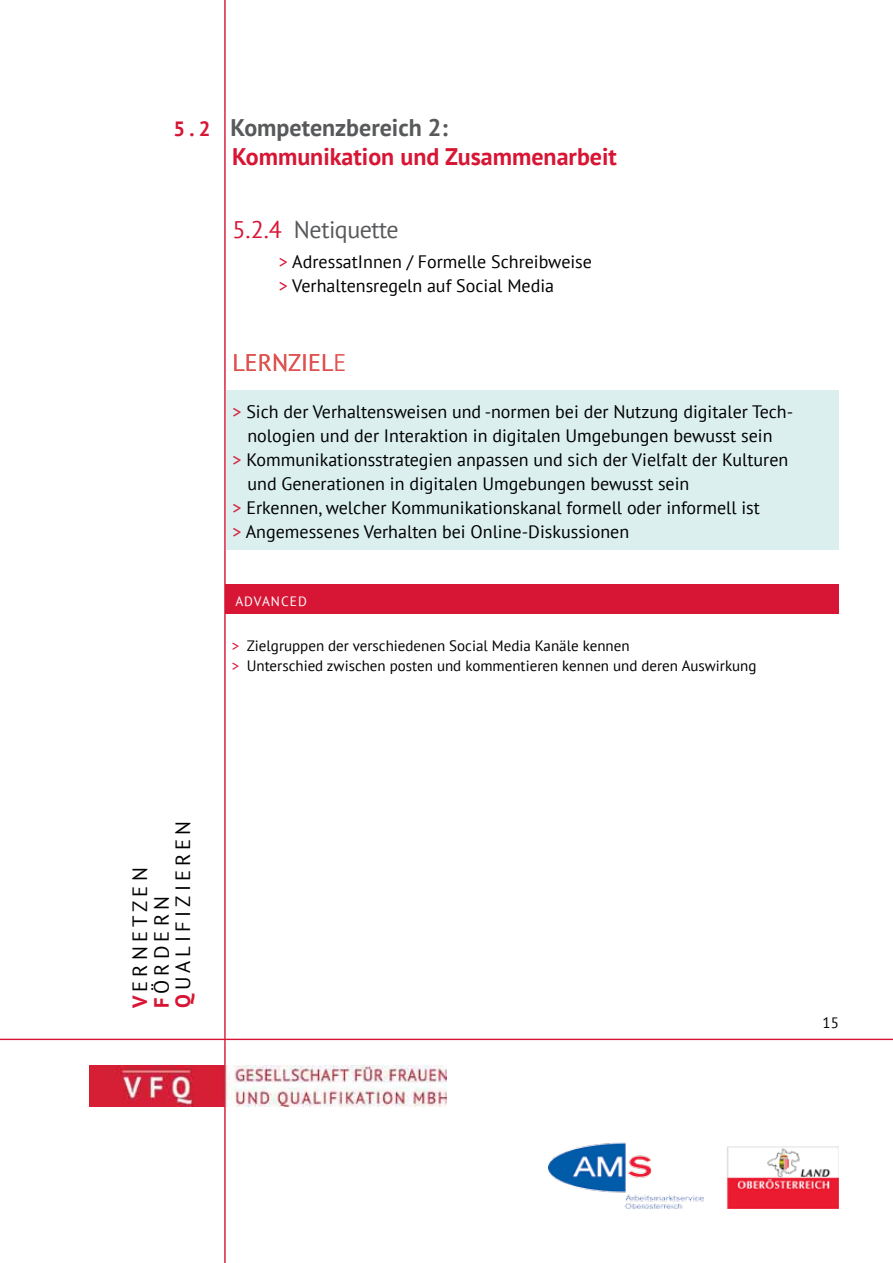
<style>
.page{position:relative;width:893px;height:1263px;background:#fff}
.page>*{position:absolute;margin:0;border:0;box-sizing:border-box;transform-origin:0 0}
.t1{font:700 24px/28.5px "PT Sans";color:#d71635}
.t2{font:24px "PT Sans";letter-spacing:-.02em;color:#58595b}
.t3{font:24px "PT Sans";color:#de5350}
.t4{font:20.7px/21.5px "PT Sans";letter-spacing:.2em;color:#000}
.t5{font:18px/24px "PT Sans";color:#000}
.t6{font:15px/19.5px "PT Sans";color:#000}
.t7{font:13.5px "PT Sans";letter-spacing:.08em;color:#fff}
.s1{font-size:20.7px}
.s2{color:#58595b}
.s3{color:#d71635}
.s4{font-weight:700;color:#d71635}
</style>
<div class="page">
<hr style="left:0;top:1039px;width:893px;height:1px;background:#d71635">
<hr style="left:224px;top:0;width:2px;height:1263px;background:#d71635">
<img style="left:90px;top:1066px;width:356px;height:41px">
<img style="left:726px;top:1146px;width:113px;height:63px">
<img style="left:549px;top:1142px;width:155px;height:67px">
<div style="left:226px;top:390px;width:613px;height:159px;background:#daefee"></div>
<div style="left:225px;top:584px;width:614px;height:29px;background:#d71635"></div>
<h1 class="t1" style="left:232px;top:113px;width:386px;text-indent:-58px"><span class="s1">5 . 2</span> <span class="s2">Kompetenzbereich 2:<br></span>Kommunikation und Zusammenarbeit</h1>
<h1 class="t2" style="left:232px;top:214px;width:168px"><span class="s3">5.2.4</span> Netiquette</h1>
<p class="t5" style="left:279px;top:249px;width:315px"><span class="s3">&gt;</span> AdressatInnen / Formelle Schreibweise <span class="s3">&gt;</span> Verhaltensregeln auf Social Media</p>
<h1 class="t3" style="left:232px;top:347px;width:115px">LERNZIELE</h1>
<p class="t5" style="left:232px;top:399px;width:562px"><span class="s3">&gt;</span> Sich der Verhaltensweisen und -normen bei der Nutzung digitaler Tech-</p>
<p class="t5" style="left:247px;top:423px;width:527px">nologien und der Interaktion in digitalen Umgebungen bewusst sein</p>
<p class="t5" style="left:232px;top:447px;width:557px"><span class="s3">&gt;</span> Kommunikationsstrategien anpassen und sich der Vielfalt der Kulturen</p>
<p class="t5" style="left:247px;top:471px;width:443px">und Generationen in digitalen Umgebungen bewusst sein</p>
<p class="t5" style="left:232px;top:495px;width:529px"><span class="s3">&gt;</span> Erkennen, welcher Kommunikationskanal formell oder informell ist</p>
<p class="t5" style="left:232px;top:519px;width:398px"><span class="s3">&gt;</span> Angemessenes Verhalten bei Online-Diskussionen</p>
<p class="t7" style="left:235px;top:592px;width:73px">ADVANCED</p>
<p class="t6" style="left:232px;top:636px;width:526px"><span class="s3">&gt;</span> Zielgruppen der verschiedenen Social Media Kanäle kennen<br><span class="s3">&gt;</span> Unterschied zwischen posten und kommentieren kennen und deren Auswirkung</p>
<p class="t4" style="left:129px;top:1008px;width:189px;rotate:-90deg"><span class="s4">V</span>ERNETZEN<br><span class="s4">F</span>ÖRDERN<br><span class="s4">Q</span>UALIFIZIEREN</p>
<p class="t6" style="left:823px;top:1013px;width:18px">15</p>
</div>
